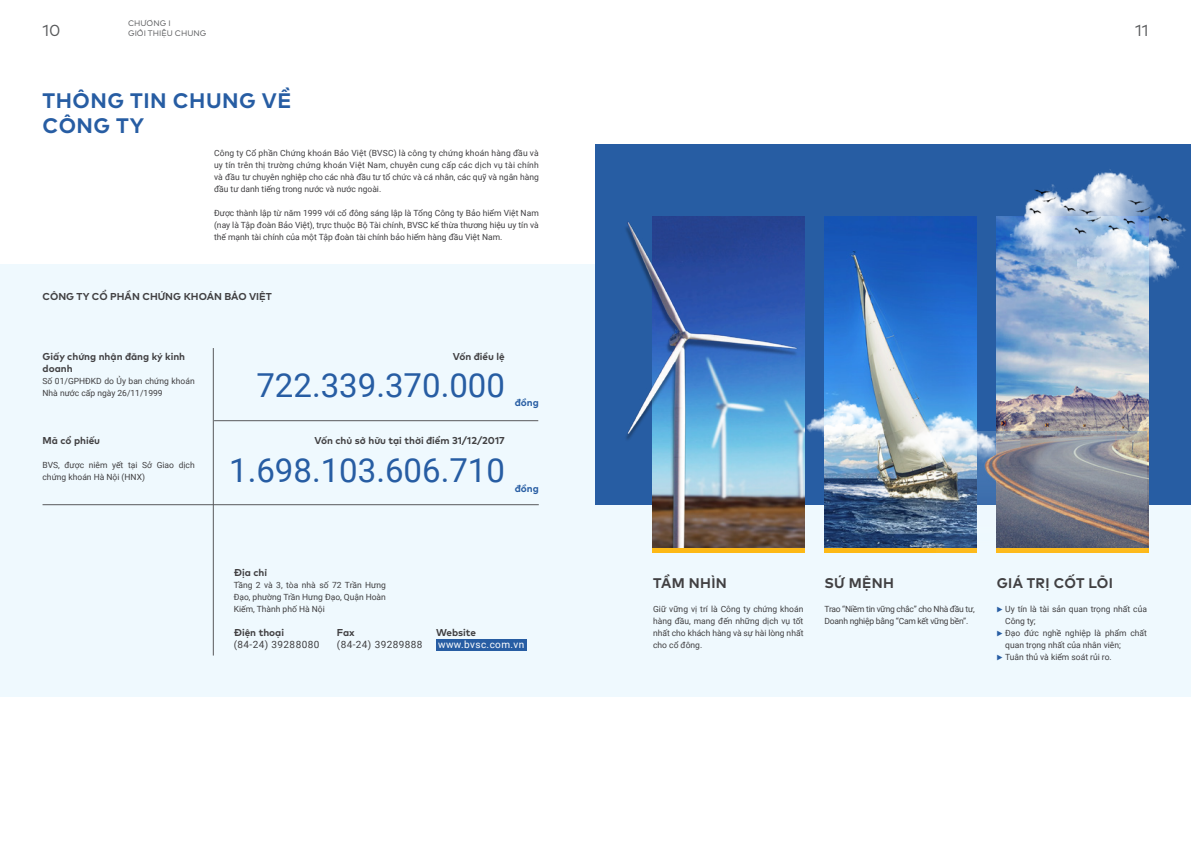
<style>
.page{position:relative;width:1191px;height:842px;background:#fff}
.page>*{position:absolute;margin:0;border:0;box-sizing:border-box;transform-origin:0 0}
.t1{font:33px "Roboto";color:#275da3}
.t2{font:700 21px/25.2px "Mark Pro";letter-spacing:.025em;color:#275da3}
.t3{font:16px "Mark Pro";color:#58595b}
.t4{font:700 14px "Mark Pro";letter-spacing:.025em;color:#414042}
.t5{font:700 10px/12px "Mark Pro";color:#414042}
.t6{font:10px "Roboto";letter-spacing:.04em;color:#414042}
.t7{font:10px "Roboto";letter-spacing:.04em;color:#fff}
.t8{font:700 10px "Mark Pro";color:#275da3}
.t9{font:8.5px/12px "Roboto";color:#414042;text-align:justify}
.t10{font:8.5px/12px "Roboto";letter-spacing:-.025em;color:#414042}
.t11{font:8px/9.6px "Mark Pro";color:#58595b}
.s1{font-family:"Averta";font-weight:700;font-size:9px;color:#275da3}
</style>
<div class="page">
<div style="left:0;top:264px;width:1190px;height:432px;background:#eff9fe"></div>
<div style="left:436px;top:639px;width:91px;height:11px;background:#275da3"></div>
<hr style="left:43px;top:504px;width:496px;height:1px;background:#58595b">
<hr style="left:214px;top:420px;width:324px;height:1px;background:#58595b">
<hr style="left:213px;top:348px;width:1px;height:307px;background:#58595b">
<div style="left:595px;top:144px;width:596px;height:360px;background:#275da3"></div>
<img style="left:798px;top:216px;width:6px;height:332px">
<img style="left:996px;top:216px;width:152px;height:332px">
<img style="left:824px;top:216px;width:152px;height:332px">
<img style="left:615px;top:216px;width:183px;height:332px">
<hr style="left:652px;top:548px;width:152px;height:4px;background:#fdb916">
<hr style="left:824px;top:548px;width:152px;height:4px;background:#fdb916">
<hr style="left:996px;top:548px;width:152px;height:4px;background:#fdb916">
<img style="left:936px;top:431px;width:210px;height:122px">
<img style="left:1002px;top:216px;width:16px;height:52px">
<img style="left:1018px;top:169px;width:168px;height:117px">
<img style="left:1077px;top:223px;width:106px;height:63px">
<img style="left:890px;top:401px;width:119px;height:74px">
<img style="left:801px;top:391px;width:92px;height:58px">
<p class="t11" style="left:128px;top:18px;width:80px">CHƯƠNG I<br>GIỚI THIỆU CHUNG</p>
<h3 class="t3" style="left:43px;top:18px;width:20px">10</h3>
<h3 class="t3" style="left:1135px;top:18px;width:15px">11</h3>
<h2 class="t2" style="left:43px;top:86px;width:250px">THÔNG TIN CHUNG VỀ<br>CÔNG TY</h2>
<p class="t9" style="left:214px;top:147px;width:326px">Công ty Cổ phần Chứng khoán Bảo Việt (BVSC) là công ty chứng khoán hàng đầu và uy tín trên thị trường chứng khoán Việt Nam, chuyên cung cấp các dịch vụ tài chính và đầu tư chuyên nghiệp cho các nhà đầu tư tổ chức và cá nhân, các quỹ và ngân hàng đầu tư danh tiếng trong nước và nước ngoài.</p>
<p class="t9" style="left:214px;top:207px;width:326px">Được thành lập từ năm 1999 với cổ đông sáng lập là Tổng Công ty Bảo hiểm Việt Nam (nay là Tập đoàn Bảo Việt), trực thuộc Bộ Tài chính, BVSC kế thừa thương hiệu uy tín và thế mạnh tài chính của một Tập đoàn tài chính bảo hiểm hàng đầu Việt Nam.</p>
<p class="t5" style="left:43px;top:290px;width:231px">CÔNG TY CỔ PHẦN CHỨNG KHOÁN BẢO VIỆT</p>
<p class="t5" style="left:43px;top:350px;width:144px">Giấy chứng nhận đăng ký kinh doanh</p>
<p class="t9" style="left:43px;top:375px;width:154px">Số 01/GPHĐKD do Ủy ban chứng khoán<br>Nhà nước cấp ngày 26/11/1999</p>
<p class="t5" style="left:453px;top:350px;width:53px">Vốn điều lệ</p>
<h1 class="t1" style="left:256px;top:362px;width:250px">722.339.370.000</h1>
<p class="t8" style="left:515px;top:395px;width:26px">đồng</p>
<p class="t5" style="left:43px;top:434px;width:59px">Mã cổ phiếu</p>
<p class="t5" style="left:315px;top:434px;width:191px">Vốn chủ sở hữu tại thời điểm 31/12/2017</p>
<p class="t9" style="left:43px;top:459px;width:154px">BVS, được niêm yết tại Sở Giao dịch chứng khoán Hà Nội (HNX)</p>
<h1 class="t1" style="left:229px;top:447px;width:277px">1.698.103.606.710</h1>
<p class="t8" style="left:515px;top:481px;width:26px">đồng</p>
<p class="t5" style="left:234px;top:566px;width:35px">Địa chỉ</p>
<p class="t9" style="left:234px;top:579px;width:154px">Tầng 2 và 3, tòa nhà số 72 Trần Hưng Đạo, phường Trần Hưng Đạo, Quận Hoàn Kiếm, Thành phố Hà Nội</p>
<p class="t6" style="left:234px;top:637px;width:87px">(84-24) 39288080</p>
<p class="t6" style="left:337px;top:637px;width:87px">(84-24) 39289888</p>
<p class="t5" style="left:234px;top:626px;width:52px">Điện thoại</p>
<p class="t5" style="left:337px;top:626px;width:19px">Fax</p>
<p class="t5" style="left:436px;top:626px;width:41px">Website</p>
<p class="t7" style="left:438px;top:637px;width:88px">www.bvsc.com.vn</p>
<h3 class="t4" style="left:653px;top:572px;width:75px">TẦM NHÌN</h3>
<h3 class="t4" style="left:824px;top:572px;width:71px">SỨ MỆNH</h3>
<h3 class="t4" style="left:996px;top:572px;width:118px">GIÁ TRỊ CỐT LÕI</h3>
<p class="t9" style="left:653px;top:603px;width:152px">Giữ vững vị trí là Công ty chứng khoán hàng đầu, mang đến những dịch vụ tốt nhất cho khách hàng và sự hài lòng nhất cho cổ đông.</p>
<p class="t10" style="left:824px;top:603px;width:152px">Trao “Niềm tin vững chắc” cho Nhà đầu tư,<br>Doanh nghiệp bằng “Cam kết vững bền”.</p>
<p class="t9" style="left:996px;top:603px;width:152px"><span class="s1">▶</span> Uy tín là tài sản quan trọng nhất của</p>
<p class="t9" style="left:1005px;top:615px;width:32px">Công ty;</p>
<p class="t9" style="left:996px;top:627px;width:152px"><span class="s1">▶</span> Đạo đức nghề nghiệp là phẩm chất</p>
<p class="t9" style="left:1005px;top:639px;width:117px">quan trọng nhất của nhân viên;</p>
<p class="t9" style="left:996px;top:651px;width:117px"><span class="s1">▶</span> Tuân thủ và kiểm soát rủi ro.</p>
</div>
